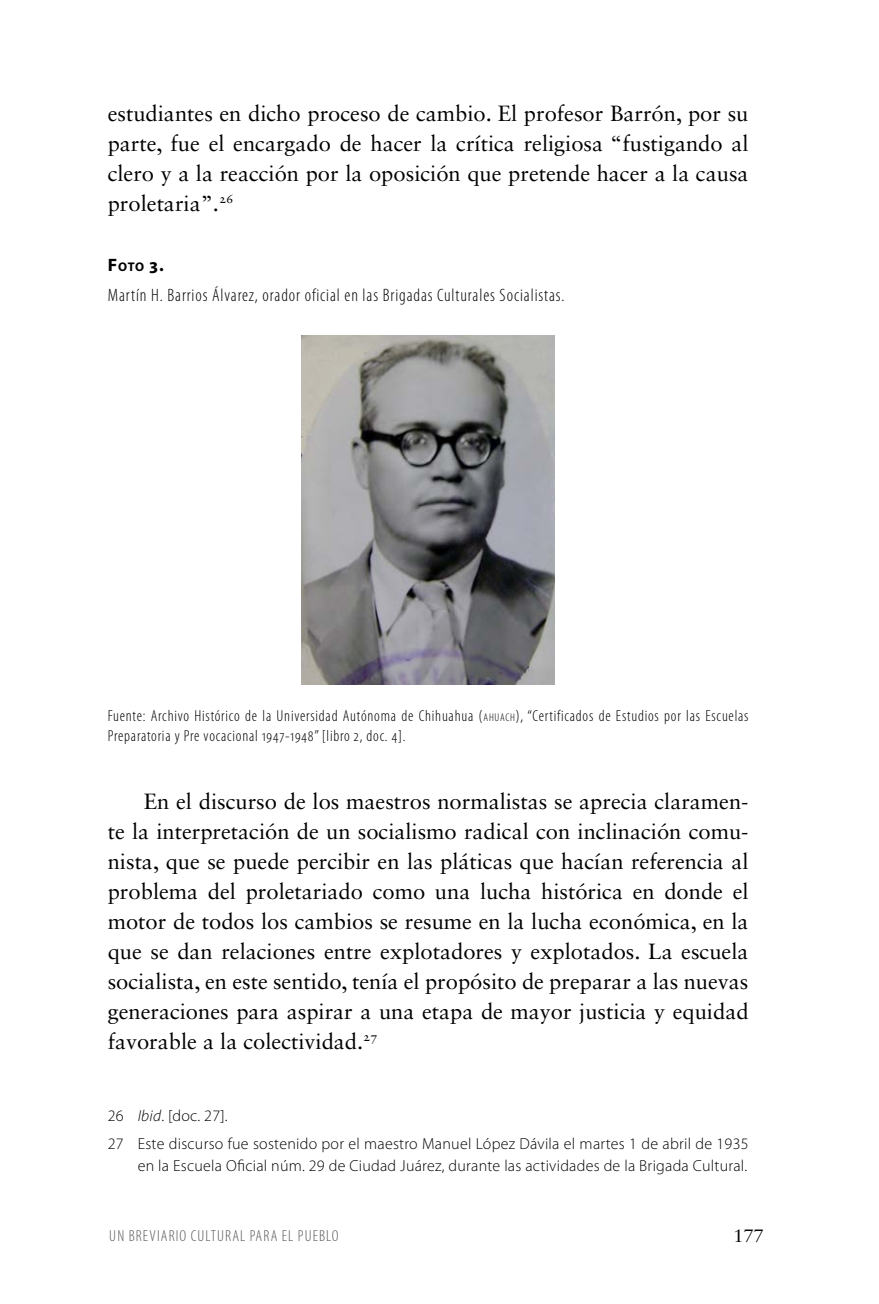
<style>
.page{position:relative;width:879px;height:1304px;background:#fff}
.page>*{position:absolute;margin:0;border:0;box-sizing:border-box;transform-origin:0 0}
.t1{font:22px/30px "Sabon LT Std";color:#000;text-align:justify}
.t2{font:300 condensed 18px/30px "Myriad Pro";letter-spacing:.05em;color:#000}
.t3{font:18px "Sabon LT Std";color:#000}
.t4{font:300 16px/27.6px "Myriad Pro";letter-spacing:.015em;color:#000}
.t5{font:300 condensed 16px/20px "Myriad Pro";letter-spacing:.05em;color:#000}
.t6{font:300 condensed 16px "Myriad Pro";letter-spacing:.07em;color:#58595b}
.s1{font-weight:700;font-stretch:normal}
.s2{font-weight:700;font-stretch:normal;font-size:12.6px}
.s3{font-size:11.2px}
.s4{font-style:italic}
</style>
<div class="page">
<img style="left:301px;top:335px;width:254px;height:350px">
<p class="t1" style="left:108px;top:98px;width:642px">estudiantes en dicho proceso de cambio. El profesor Barrón, por su parte, fue el encargado de hacer la crítica religiosa “fustigando al clero y a la reacción por la oposición que pretende hacer a la causa proletaria”.<sup>26</sup></p>
<p class="t2" style="left:108px;top:250px;width:458px"><span class="s1">F</span><span class="s2">oto</span> <span class="s1">3.<br></span>Martín H. Barrios Álvarez, orador oficial en las Brigadas Culturales Socialistas.</p>
<p class="t5" style="left:108px;top:705px;width:642px">Fuente: Archivo Histórico de la Universidad Autónoma de Chihuahua (<span class="s3">AHUACH</span>), “Certificados de Estudios por las Escuelas<br>Preparatoria y Pre vocacional 1947-1948” [libro 2, doc. 4].</p>
<p class="t1" style="left:108px;top:786px;width:642px;text-indent:36px">En el discurso de los maestros normalistas se aprecia claramen&shy;te la interpretación de un socialismo radical con inclinación comu&shy;nista, que se puede percibir en las pláticas que hacían referencia al problema del proletariado como una lucha histórica en donde el motor de todos los cambios se resume en la lucha económica, en la que se dan relaciones entre explotadores y explotados. La escuela socialista, en este sentido, tenía el propósito de preparar a las nuevas generaciones para aspirar a una etapa de mayor justicia y equidad favorable a la colectividad.<sup>27</sup></p>
<p class="t4" style="left:108px;top:1102px;width:642px">26 <span class="s4">Ibid</span>. [doc. 27].<br>27 Este discurso fue sostenido por el maestro Manuel López Dávila el martes 1 de abril de 1935</p>
<p class="t4" style="left:138px;top:1151px;width:611px">en la Escuela Oficial núm. 29 de Ciudad Juárez, durante las actividades de la Brigada Cultural.</p>
<p class="t6" style="left:109px;top:1226px;width:231px">UN BREVIARIO CULTURAL PARA EL PUEBLO</p>
<p class="t3" style="left:733px;top:1225px;width:32px">177</p>
</div>
